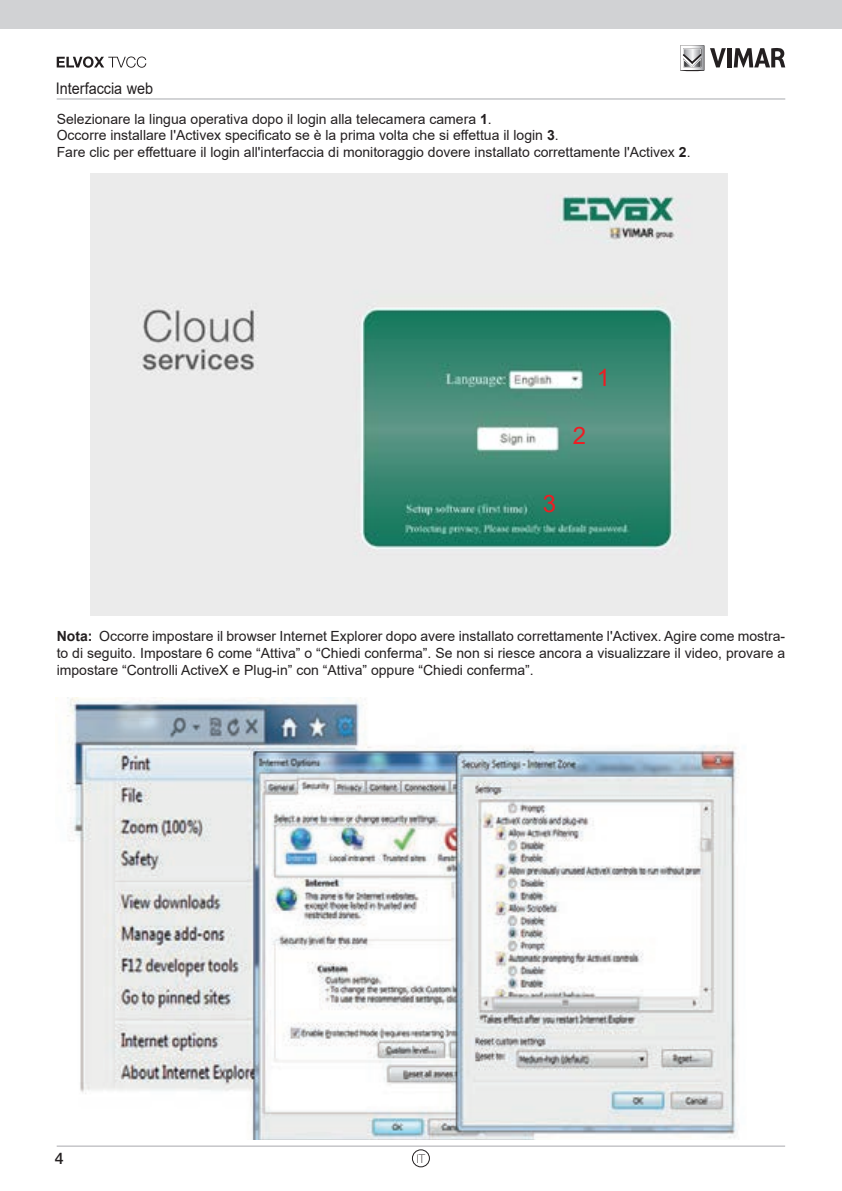
<style>
.page{position:relative;width:842px;height:1191px;background:#fff}
.page>*{position:absolute;margin:0;border:0;box-sizing:border-box;transform-origin:0 0}
.t1{font:24px "Arial";color:#ee1d23}
.t2{font:16px "Arial";color:#231f20;scale:.9 1}
.t3{font:500 16px "Helvetica Neue LT Std";color:#231f20}
.t4{font:14px/16.8px "Arial";color:#231f20;text-align:justify}
.t5{font:100 12px "Helvetica Neue LT Std";color:#231f20}
.s1{font-weight:700}
</style>
<div class="page">
<hr style="left:57px;top:1145px;width:728px;height:1px;background:#a8a9ad">
<div style="left:0;top:0;width:842px;height:28px;background:#d1d2d4"></div>
<svg style="left:680px;top:45px;width:24px;height:27px"></svg>
<svg style="left:710px;top:48px;width:16px;height:19px"></svg>
<hr style="left:727px;top:48px;width:4px;height:19px;background:#231f20">
<svg style="left:734px;top:48px;width:51px;height:19px"></svg>
<hr style="left:57px;top:98px;width:728px;height:1px;background:#a8a9ad">
<svg style="left:57px;top:56px;width:89px;height:12px"></svg>
<div style="left:412px;top:1149px;width:18px;height:18px;border:1px solid #231f20;border-radius:50%"></div>
<img style="left:55px;top:697px;width:684px;height:442px">
<img style="left:91px;top:173px;width:636px;height:442px">
<p class="t2" style="left:56px;top:77px;width:110px">Interfaccia web</p>
<p class="t4" style="left:57px;top:110px;width:635px;text-align:left">Selezionare la lingua operativa dopo il login alla telecamera camera <span class="s1">1</span>.<br>Occorre installare l'Activex specificato se è la prima volta che si effettua il login <span class="s1">3</span>.<br>Fare clic per effettuare il login all'interfaccia di monitoraggio dovere installato correttamente l'Activex <span class="s1">2</span>.</p>
<h1 class="t1" style="left:597px;top:361px;width:15px">1</h1>
<h1 class="t1" style="left:573px;top:419px;width:15px">2</h1>
<h1 class="t1" style="left:543px;top:487px;width:15px">3</h1>
<p class="t4" style="left:57px;top:627px;width:730px"><span class="s1">Nota:</span> Occorre impostare il browser Internet Explorer dopo avere installato correttamente l'Activex. Agire come mostra&shy;to di seguito. Impostare 6 come “Attiva” o “Chiedi conferma”. Se non si riesce ancora a visualizzare il video, provare a impostare “Controlli ActiveX e Plug-in” con “Attiva” oppure “Chiedi conferma”.</p>
<p class="t3" style="left:55px;top:1148px;width:10px">4</p>
<p class="t5" style="left:417px;top:1151px;width:10px">IT</p>
</div>
